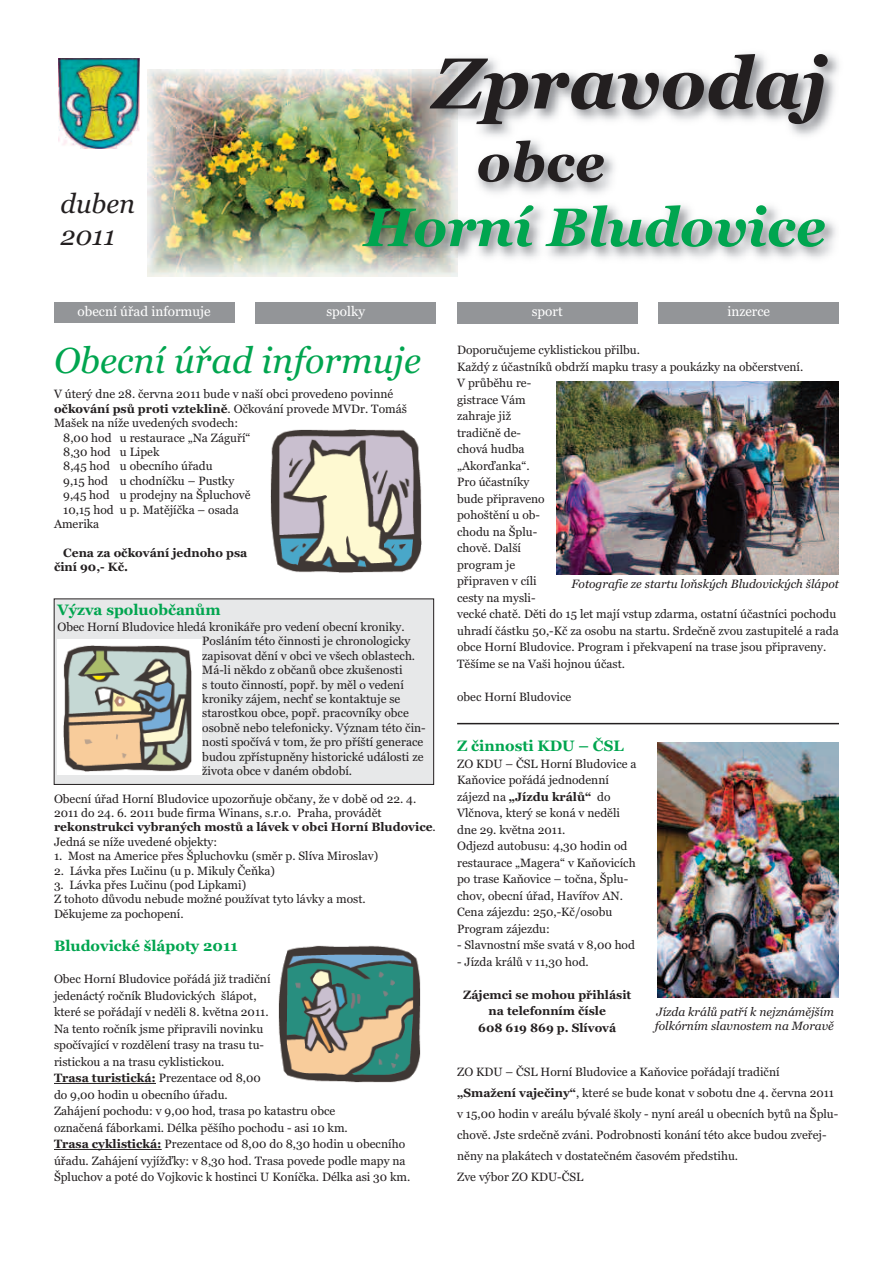
<style>
.page{position:relative;width:893px;height:1263px;background:#fff}
.page>*{position:absolute;margin:0;border:0;box-sizing:border-box;transform-origin:0 0}
.t1{font:italic 700 72px "Georgia";color:#231f20}
.t2{font:italic 700 54px "Georgia";color:#00a54f}
.t3{font:italic 700 54px "Georgia";color:#231f20}
.t4{font:italic 36px "Georgia";color:#00a54f}
.t5{font:italic 27px/32.4px "Georgia";color:#231f20}
.t6{font:700 15px "Georgia";color:#00a54f}
.t7{font:13.5px "Georgia";color:#fff}
.t8{font:12px/16.5px "Georgia";color:#231f20}
.t9{font:italic 12px/14.4px "Georgia";color:#231f20}
.t10{font:700 12px/16.5px "Georgia";color:#231f20}
.s1{font-weight:700}
</style>
<div class="page">
<div style="left:54px;top:599px;width:380px;height:185px;background:#e7e8e9"></div>
<img style="left:148px;top:70px;width:172px;height:206px">
<img style="left:320px;top:53px;width:519px;height:224px">
<svg style="left:58px;top:58px;width:82px;height:84px"></svg>
<img style="left:59px;top:59px;width:80px;height:90px">
<div style="left:54px;top:302px;width:180px;height:21px;background:#939598"></div>
<div style="left:256px;top:302px;width:180px;height:21px;background:#939598"></div>
<div style="left:457px;top:302px;width:180px;height:21px;background:#939598"></div>
<div style="left:659px;top:302px;width:180px;height:21px;background:#939598"></div>
<img style="left:270px;top:430px;width:151px;height:142px">
<img style="left:658px;top:742px;width:181px;height:256px">
<hr style="left:54px;top:1083px;width:102px;height:1px;background:#231f20">
<hr style="left:54px;top:1149px;width:108px;height:1px;background:#231f20">
<div style="left:57px;top:639px;width:145px;height:136px;background:#fff"></div>
<img style="left:64px;top:645px;width:127px;height:126px">
<img style="left:278px;top:945px;width:143px;height:137px">
<img style="left:557px;top:381px;width:282px;height:194px">
<hr style="left:457px;top:723px;width:382px;height:1px;background:#231f20">
<h3 class="t5" style="left:60px;top:187px;width:76px">duben<br>2011</h3>
<h1 class="t1" style="left:433px;top:41px;width:396px">Zpravodaj</h1>
<h2 class="t3" style="left:476px;top:131px;width:130px">obce</h2>
<h2 class="t2" style="left:364px;top:196px;width:464px">Horní Bludovice</h2>
<p class="t7" style="left:78px;top:303px;width:135px">obecní úřad informuje</p>
<p class="t7" style="left:326px;top:304px;width:40px">spolky</p>
<p class="t7" style="left:532px;top:304px;width:33px">sport</p>
<p class="t7" style="left:727px;top:304px;width:44px">inzerce</p>
<h3 class="t4" style="left:54px;top:339px;width:369px">Obecní úřad informuje</h3>
<p class="t8" style="left:54px;top:386px;width:341px">V úterý dne 28. června 2011 bude v naší obci provedeno povinné</p>
<p class="t8" style="left:54px;top:400px;width:354px"><span class="s1">očkování psů proti vzteklině</span>. Očkování provede MVDr. Tomáš</p>
<p class="t8" style="left:54px;top:415px;width:186px">Mašek na níže uvedených svodech:</p>
<p class="t8" style="left:63px;top:429px;width:189px">8,00 hod u restaurace „Na Záguří“</p>
<p class="t8" style="left:63px;top:444px;width:98px">8,30 hod u Lipek</p>
<p class="t8" style="left:63px;top:458px;width:151px">8,45 hod u obecního úřadu</p>
<p class="t8" style="left:63px;top:472px;width:173px">9,15 hod u chodníčku – Pustky</p>
<p class="t8" style="left:63px;top:487px;width:189px">9,45 hod u prodejny na Špluchově</p>
<p class="t8" style="left:63px;top:501px;width:177px">10,15 hod u p. Matějíčka – osada</p>
<p class="t8" style="left:54px;top:516px;width:47px">Amerika</p>
<p class="t10" style="left:54px;top:545px;width:195px;line-height:14.4px;text-indent:9px">Cena za očkování jednoho psa činí 90,- Kč.</p>
<p class="t6" style="left:57px;top:601px;width:165px">Výzva spoluobčanům</p>
<p class="t8" style="left:202px;top:620px;width:225px;line-height:14.4px;text-indent:-145px">Obec Horní Bludovice hledá kronikáře pro vedení obecní kroniky.<br>Posláním této činnosti je chronologicky zapisovat dění v obci ve všech oblastech.<br>Má-li někdo z občanů obce zkušenosti<br>s touto činností, popř. by měl o vedení kroniky zájem, nechť se kontaktuje se starostkou obce, popř. pracovníky obce osobně nebo telefonicky. Význam této čin&shy;nosti spočívá v tom, že pro příští generace budou zpřístupněny historické události ze života obce v daném období.</p>
<p class="t8" style="left:457px;top:342px;width:383px">Doporučujeme cyklistickou přilbu.<br>Každý z účastníků obdrží mapku trasy a poukázky na občerstvení.<br>V průběhu re-<br>gistrace Vám<br>zahraje již<br>tradičně de-<br>chová hudba<br>„Akorďanka“.<br>Pro účastníky<br>bude připraveno<br>pohoštění u ob-<br>chodu na Šplu-<br>chově. Další<br>program je<br>připraven v cíli<br>cesty na mysli-<br>vecké chatě. Děti do 15 let mají vstup zdarma, ostatní účastníci pochodu uhradí částku 50,-Kč za osobu na startu. Srdečně zvou zastupitelé a rada obce Horní Bludovice. Program i překvapení na trase jsou připraveny.<br>Těšíme se na Vaši hojnou účast.</p>
<p class="t8" style="left:457px;top:688px;width:116px">obec Horní Bludovice</p>
<p class="t9" style="left:571px;top:577px;width:269px">Fotografie ze startu loňských Bludovických šlápot</p>
<p class="t6" style="left:457px;top:737px;width:168px">Z činnosti KDU – ČSL</p>
<p class="t8" style="left:457px;top:755px;width:181px">ZO KDU – ČSL Horní Bludovice a<br>Kaňovice pořádá jednodenní zájezd na <span class="s1">„Jízdu králů“</span> do<br>Vlčnova, který se koná v neděli dne 29. května 2011.<br>Odjezd autobusu: 4,30 hodin od restaurace „Magera“ v Kaňovicích po trase Kaňovice – točna, Šplu&shy;chov, obecní úřad, Havířov AN.<br>Cena zájezdu: 250,-Kč/osobu<br>Program zájezdu:</p>
<p class="t8" style="left:457px;top:937px;width:179px">- Slavnostní mše svatá v 8,00 hod</p>
<p class="t8" style="left:457px;top:953px;width:133px">- Jízda králů v 11,30 hod.</p>
<p class="t10" style="left:463px;top:986px;width:170px;text-align:center">Zájemci se mohou přihlásit na telefonním čísle<br>608 619 869 p. Slívová</p>
<p class="t8" style="left:457px;top:1061px;width:383px;line-height:21px">ZO KDU – ČSL Horní Bludovice a Kaňovice pořádají tradiční <span class="s1">„Smažení vaječiny“</span>, které se bude konat v sobotu dne 4. června 2011 v 15,00 hodin v areálu bývalé školy - nyní areál u obecních bytů na Šplu&shy;chově. Jste srdečně zváni. Podrobnosti konání této akce budou zveřej&shy;něny na plakátech v dostatečném časovém předstihu.<br>Zve výbor ZO KDU-ČSL</p>
<p class="t8" style="left:54px;top:791px;width:383px;line-height:14.4px">Obecní úřad Horní Bludovice upozorňuje občany, že v době od 22. 4.<br>2011 do 24. 6. 2011 bude firma Winans, s.r.o. Praha, provádět <span class="s1">rekonstrukci vybraných mostů a lávek v obci Horní Bludovice</span>.<br>Jedná se níže uvedené objekty:</p>
<p class="t8" style="left:54px;top:848px;width:326px">1. Most na Americe přes Špluchovku (směr p. Slíva Miroslav)</p>
<p class="t8" style="left:54px;top:862px;width:223px">2. Lávka přes Lučinu (u p. Mikuly Čeňka)</p>
<p class="t8" style="left:54px;top:878px;width:313px;line-height:14.4px">3. Lávka přes Lučinu (pod Lipkami)<br>Z tohoto důvodu nebude možné používat tyto lávky a most.<br>Děkujeme za pochopení.</p>
<p class="t6" style="left:54px;top:937px;width:185px">Bludovické šlápoty 2011</p>
<p class="t8" style="left:54px;top:971px;width:358px">Obec Horní Bludovice pořádá již tradiční<br>jedenáctý ročník Bludovických šlápot,<br>které se pořádají v neděli 8. května 2011.<br>Na tento ročník jsme připravili novinku<br>spočívající v rozdělení trasy na trasu tu-<br>ristickou a na trasu cyklistickou.<br><span class="s1">Trasa turistická:</span> Prezentace od 8,00<br>do 9,00 hodin u obecního úřadu.<br>Zahájení pochodu: v 9,00 hod, trasa po katastru obce<br>označená fáborkami. Délka pěšího pochodu - asi 10 km.<br><span class="s1">Trasa cyklistická:</span> Prezentace od 8,00 do 8,30 hodin u obecního úřadu. Zahájení vyjížďky: v 8,30 hod. Trasa povede podle mapy na Špluchov a poté do Vojkovic k hostinci U Koníčka. Délka asi 30 km.</p>
<p class="t9" style="left:655px;top:1004px;width:181px">Jízda králů patří k nejznámějším folkórním slavnostem na Moravě</p>
</div>
